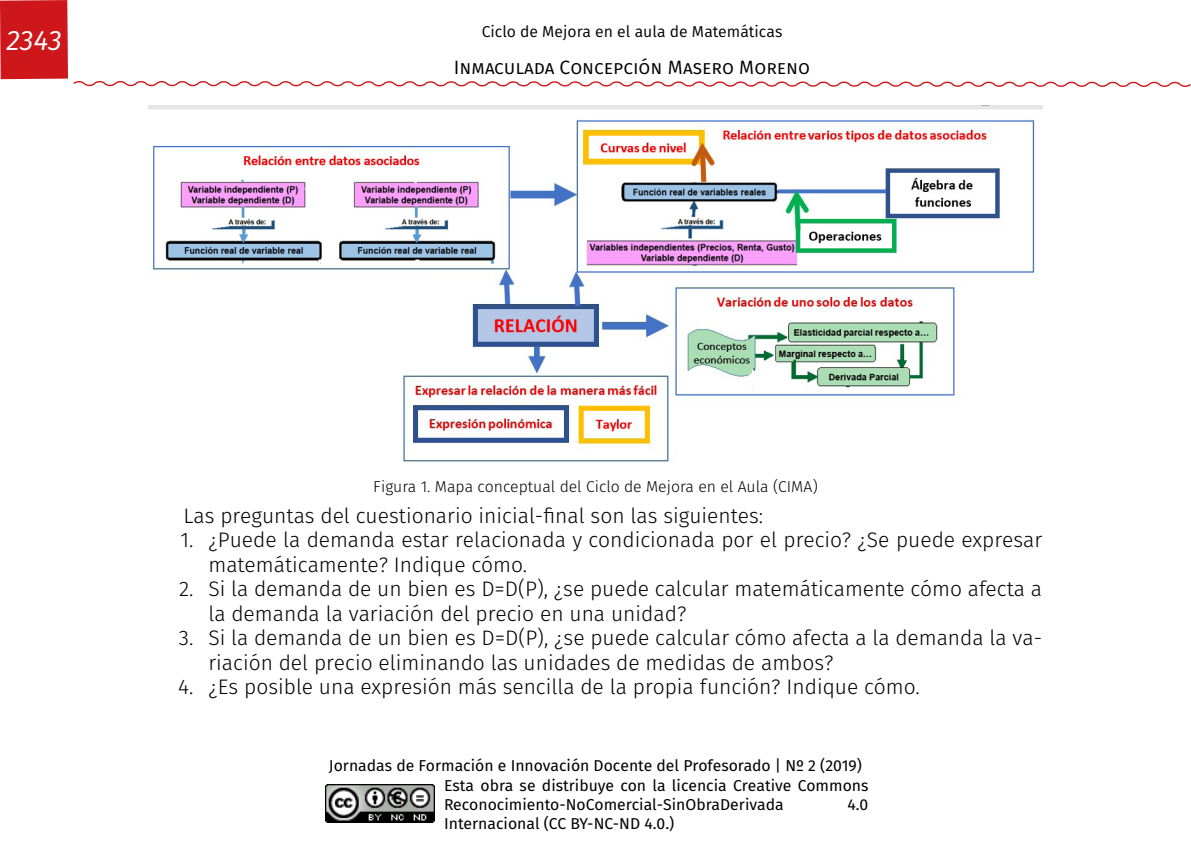
<style>
.page{position:relative;width:1191px;height:844px;background:#fff}
.page>*{position:absolute;margin:0;border:0;box-sizing:border-box;transform-origin:0 0}
.t1{font:italic 28px "Fira Sans";color:#fff}
._00_P_rrafo_normal_c{font:300 21px/24.5px "Fira Sans";color:#000}
.t2{font:19.25px "Fira Sans";color:#000}
.t3{font:15.75px/19.2px "Fira Sans";color:#000}
._95_Pies_de_fotos_ce{font:300 15.75px "Fira Sans";color:#000}
.t4{font:15.75px "Fira Sans";color:#000}
</style>
<div class="page">
<svg style="left:0;top:0;width:1191px;height:87px"></svg>
<img style="left:325px;top:784px;width:109px;height:38px">
<img style="left:148px;top:106px;width:895px;height:356px">
<h1 class="t1" style="left:6px;top:21px;width:57px">2343</h1>
<p class="t4" style="left:482px;top:20px;width:302px">Ciclo de Mejora en el aula de Matemáticas</p>
<p class="t2" style="left:454px;top:54px;width:358px">Inmaculada Concepción Masero Moreno</p>
<p class="_95_Pies_de_fotos_ce" style="left:373px;top:475px;width:446px">Figura 1. Mapa conceptual del Ciclo de Mejora en el Aula (CIMA)</p>
<p class="_00_P_rrafo_normal_c" style="left:184px;top:503px;width:581px">Las preguntas del cuestionario inicial-final son las siguientes:</p>
<p class="_00_P_rrafo_normal_c" style="left:208px;top:527px;width:835px;text-indent:-28px">1. ¿Puede la demanda estar relacionada y condicionada por el precio? ¿Se puede expresar matemáticamente? Indique cómo.</p>
<p class="_00_P_rrafo_normal_c" style="left:208px;top:576px;width:835px;text-indent:-29px">2. Si la demanda de un bien es D=D(P), ¿se puede calcular matemáticamente cómo afecta a la demanda la variación del precio en una unidad?</p>
<p class="_00_P_rrafo_normal_c" style="left:208px;top:625px;width:835px;text-indent:-29px">3. Si la demanda de un bien es D=D(P), ¿se puede calcular cómo afecta a la demanda la va&shy;riación del precio eliminando las unidades de medidas de ambos?</p>
<p class="_00_P_rrafo_normal_c" style="left:178px;top:674px;width:743px">4. ¿Es posible una expresión más sencilla de la propia función? Indique cómo.</p>
<p class="t3" style="left:444px;top:756px;width:426px;text-indent:-115px">Jornadas de Formación e Innovación Docente del Profesorado | Nº 2 (2019)<br>Esta obra se distribuye con la licencia Creative Commons<br>Reconocimiento-NoComercial-SinObraDerivada</p>
<p class="t3" style="left:847px;top:794px;width:22px">4.0</p>
<p class="t3" style="left:444px;top:813px;width:231px">Internacional (CC BY-NC-ND 4.0.)</p>
</div>
